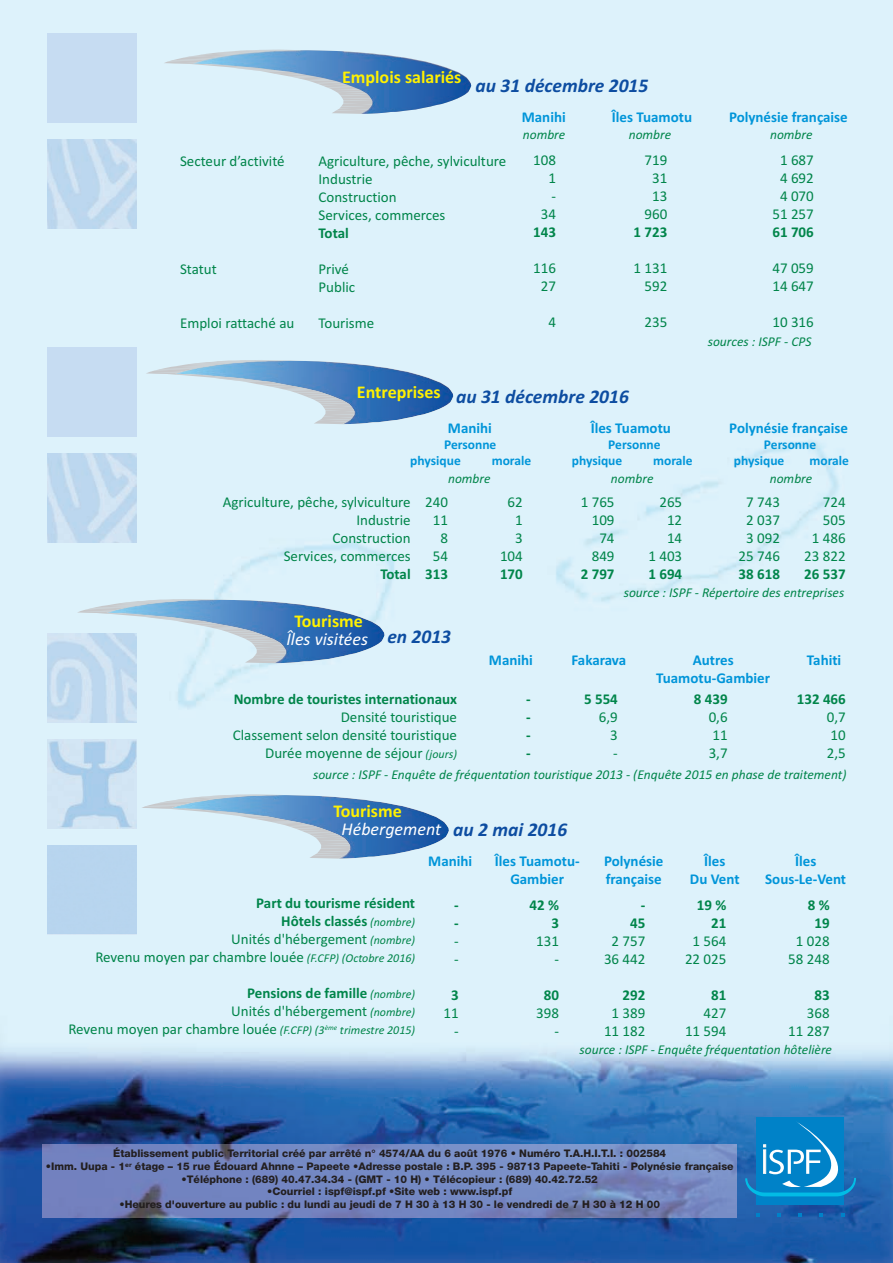
<style>
.page{position:relative;width:893px;height:1263px;background:#fff}
.page>*{position:absolute;margin:0;border:0;box-sizing:border-box;transform-origin:0 0}
.t1{font:italic 700 19.5px "Calibri";color:#0d4da1}
.t2{font:700 18px "Calibri";color:#fff101}
.t3{font:italic 18px "Calibri";color:#fff}
.t4{font:15px/18px "Calibri";color:#00854a;text-align:right}
.t5{font:700 15px/18px "Calibri";color:#0095d9;text-align:center}
.t6{font:700 15px/18px "Calibri";color:#00854a;text-align:right}
.t7{font:italic 13.5px "Calibri";color:#00854a}
.t8{font:700 13.5px/16px "Calibri";color:#0095d9}
.t9{font:800 10.5px "Helvetica Neue";color:#231f20}
.s1{font-style:italic;font-size:12px}
.s2{font-weight:700}
</style>
<div class="page">
<img style="left:0;top:0;width:893px;height:1263px">
<img style="left:43px;top:1144px;width:694px;height:74px">
<svg style="left:756px;top:1213px;width:4px;height:3px"></svg>
<svg style="left:777px;top:1213px;width:4px;height:3px"></svg>
<div style="left:756px;top:1118px;width:88px;height:87px;background:#0082c8"></div>
<svg style="left:745px;top:1121px;width:111px;height:75px"></svg>
<svg style="left:164px;top:50px;width:307px;height:64px;background:#9abddd"></svg>
<svg style="left:146px;top:360px;width:307px;height:64px;background:#9abddd"></svg>
<svg style="left:77px;top:599px;width:308px;height:64px;background:#94b8da"></svg>
<svg style="left:141px;top:794px;width:308px;height:64px;background:#9abddd"></svg>
<div style="left:47px;top:845px;width:89px;height:89px;background:#b7d5ee"></div>
<img style="left:47px;top:739px;width:89px;height:90px">
<img style="left:47px;top:633px;width:89px;height:90px">
<img style="left:47px;top:453px;width:89px;height:90px">
<div style="left:47px;top:347px;width:89px;height:89px;background:#c6dcf2"></div>
<img style="left:47px;top:139px;width:89px;height:90px">
<div style="left:47px;top:33px;width:89px;height:89px;background:#c6dcf2"></div>
<p class="t4" style="left:180px;top:152px;width:106px">Secteur d’activité</p>
<p class="t4" style="left:180px;top:260px;width:38px">Statut</p>
<p class="t4" style="left:180px;top:314px;width:116px">Emploi rattaché au</p>
<p class="t2" style="left:342px;top:66px;width:121px">Emplois salariés</p>
<h1 class="t1" style="left:476px;top:74px;width:174px">au 31 décembre 2015</h1>
<p class="t4" style="left:318px;top:152px;width:189px;text-align:left">Agriculture, pêche, sylviculture<br>Industrie<br>Construction<br>Services, commerces</p>
<p class="t6" style="left:318px;top:224px;width:32px">Total</p>
<p class="t4" style="left:318px;top:260px;width:38px;text-align:left">Privé<br>Public</p>
<p class="t4" style="left:318px;top:314px;width:57px">Tourisme</p>
<p class="t5" style="left:522px;top:108px;width:46px">Manihi</p>
<p class="t4" style="left:533px;top:151px;width:24px">108<br>1<br>-<br>34</p>
<p class="t6" style="left:533px;top:223px;width:24px">143</p>
<p class="t4" style="left:533px;top:259px;width:24px;text-align:center">116<br>27</p>
<p class="t4" style="left:548px;top:313px;width:9px">4</p>
<p class="t7" style="left:523px;top:127px;width:44px">nombre</p>
<p class="t5" style="left:612px;top:108px;width:82px">Îles Tuamotu</p>
<p class="t5" style="left:729px;top:108px;width:120px">Polynésie française</p>
<p class="t7" style="left:629px;top:127px;width:44px">nombre</p>
<p class="t7" style="left:770px;top:127px;width:44px">nombre</p>
<p class="t4" style="left:772px;top:151px;width:43px;text-align:center">1 687<br>4 692<br>4 070<br>51 257</p>
<p class="t6" style="left:772px;top:223px;width:43px">61 706</p>
<p class="t4" style="left:772px;top:259px;width:43px;text-align:left">47 059<br>14 647</p>
<p class="t4" style="left:772px;top:313px;width:43px">10 316</p>
<p class="t4" style="left:645px;top:151px;width:24px;text-align:center">719<br>31<br>13<br>960</p>
<p class="t6" style="left:634px;top:223px;width:35px">1 723</p>
<p class="t4" style="left:634px;top:259px;width:35px">1 131<br>592</p>
<p class="t4" style="left:645px;top:313px;width:24px">235</p>
<p class="t7" style="left:708px;top:334px;width:105px">sources : ISPF - CPS</p>
<p class="t2" style="left:357px;top:381px;width:85px">Entreprises</p>
<h1 class="t1" style="left:456px;top:384px;width:174px">au 31 décembre 2016</h1>
<p class="t5" style="left:448px;top:419px;width:46px">Manihi</p>
<p class="t5" style="left:591px;top:419px;width:82px">Îles Tuamotu</p>
<p class="t5" style="left:729px;top:419px;width:120px">Polynésie française</p>
<p class="t8" style="left:492px;top:437px;width:41px;text-indent:-48px">Personne morale</p>
<p class="t8" style="left:410px;top:453px;width:52px">physique</p>
<p class="t8" style="left:653px;top:437px;width:41px;text-indent:-45px">Personne morale</p>
<p class="t8" style="left:572px;top:453px;width:52px">physique</p>
<p class="t8" style="left:809px;top:437px;width:41px;text-indent:-46px">Personne morale</p>
<p class="t8" style="left:734px;top:453px;width:52px">physique</p>
<p class="t4" style="left:223px;top:493px;width:189px">Agriculture, pêche, sylviculture<br>Industrie<br>Construction<br>Services, commerces</p>
<p class="t6" style="left:380px;top:565px;width:32px">Total</p>
<p class="t7" style="left:448px;top:471px;width:44px">nombre</p>
<p class="t4" style="left:425px;top:493px;width:24px">240<br>11<br>8<br>54</p>
<p class="t6" style="left:425px;top:565px;width:24px">313</p>
<p class="t4" style="left:500px;top:493px;width:24px">62<br>1<br>3<br>104</p>
<p class="t6" style="left:500px;top:565px;width:24px">170</p>
<p class="t2" style="left:294px;top:610px;width:70px">Tourisme</p>
<p class="t3" style="left:286px;top:628px;width:83px">Îles visitées</p>
<h1 class="t1" style="left:387px;top:625px;width:65px">en 2013</h1>
<p class="t6" style="left:234px;top:690px;width:225px">Nombre de touristes internationaux</p>
<p class="t4" style="left:233px;top:708px;width:226px">Densité touristique<br>Classement selon densité touristique<br>Durée moyenne de séjour <span class="s1">(jours)</span></p>
<p class="t5" style="left:489px;top:651px;width:46px">Manihi</p>
<p class="t6" style="left:526px;top:690px;width:6px;text-align:justify">- - - -</p>
<p class="t7" style="left:611px;top:471px;width:44px">nombre</p>
<p class="t7" style="left:770px;top:471px;width:44px">nombre</p>
<p class="t4" style="left:804px;top:493px;width:43px">724<br>505<br>1 486<br>23 822</p>
<p class="t6" style="left:804px;top:565px;width:43px">26 537</p>
<p class="t4" style="left:739px;top:493px;width:43px;text-align:center">7 743<br>2 037<br>3 092<br>25 746</p>
<p class="t6" style="left:739px;top:565px;width:43px">38 618</p>
<p class="t4" style="left:581px;top:493px;width:35px">1 765<br>109<br>74<br>849</p>
<p class="t6" style="left:581px;top:565px;width:35px">2 797</p>
<p class="t4" style="left:648px;top:493px;width:35px">265<br>12<br>14<br>1 403</p>
<p class="t6" style="left:648px;top:565px;width:35px">1 694</p>
<p class="t7" style="left:624px;top:584px;width:222px">source : ISPF - Répertoire des entreprises</p>
<p class="t5" style="left:571px;top:651px;width:56px">Fakarava</p>
<p class="t6" style="left:584px;top:690px;width:35px">5 554</p>
<p class="t4" style="left:610px;top:708px;width:9px;text-align:justify;text-indent:-11px">6,9<br>3 -</p>
<p class="t5" style="left:656px;top:651px;width:115px">Autres<br>Tuamotu-Gambier</p>
<p class="t6" style="left:694px;top:690px;width:35px">8 439</p>
<p class="t4" style="left:709px;top:708px;width:20px;text-align:justify">0,6<br>11<br>3,7</p>
<p class="t5" style="left:807px;top:651px;width:36px">Tahiti</p>
<p class="t6" style="left:797px;top:690px;width:51px">132 466</p>
<p class="t4" style="left:827px;top:708px;width:20px;text-align:justify">0,7<br>10<br>2,5</p>
<p class="t7" style="left:313px;top:766px;width:535px">source : ISPF - Enquête de fréquentation touristique 2013 - (Enquête 2015 en phase de traitement)</p>
<p class="t2" style="left:333px;top:800px;width:70px">Tourisme</p>
<p class="t3" style="left:342px;top:818px;width:101px">Hébergement</p>
<h1 class="t1" style="left:453px;top:817px;width:115px">au 2 mai 2016</h1>
<p class="t4" style="left:95px;top:894px;width:321px"><span class="s2">Part du tourisme résident<br>Hôtels classés</span> <span class="s1">(nombre)<br></span>Unités d'hébergement <span class="s1">(nombre)<br></span>Revenu moyen par chambre louée <span class="s1">(F.CFP) (Octobre 2016)</span></p>
<p class="t4" style="left:68px;top:984px;width:348px"><span class="s2">Pensions de famille</span> <span class="s1">(nombre)<br></span>Unités d'hébergement <span class="s1">(nombre)<br></span>Revenu moyen par chambre louée <span class="s1">(F.CFP) (3</span><sup>ème</sup> <span class="s1">trimestre 2015)</span></p>
<p class="t5" style="left:428px;top:852px;width:46px">Manihi</p>
<p class="t6" style="left:454px;top:895px;width:6px;text-align:left">- -</p>
<p class="t4" style="left:454px;top:931px;width:6px;text-align:left">- -</p>
<p class="t6" style="left:451px;top:985px;width:9px">3</p>
<p class="t4" style="left:443px;top:1003px;width:17px">11 -</p>
<p class="t5" style="left:495px;top:852px;width:86px">Îles Tuamotu-<br>Gambier</p>
<p class="t6" style="left:529px;top:895px;width:31px">42 %<br>3</p>
<p class="t4" style="left:536px;top:931px;width:24px">131 -</p>
<p class="t6" style="left:544px;top:985px;width:17px">80</p>
<p class="t4" style="left:536px;top:1003px;width:24px">398 -</p>
<p class="t5" style="left:604px;top:852px;width:61px;text-align:left">Polynésie française</p>
<p class="t6" style="left:630px;top:895px;width:17px">-<br>45</p>
<p class="t4" style="left:604px;top:931px;width:43px;text-align:center">2 757<br>36 442</p>
<p class="t6" style="left:623px;top:985px;width:24px">292</p>
<p class="t4" style="left:604px;top:1003px;width:43px;text-align:center">1 389<br>11 182</p>
<p class="t5" style="left:690px;top:852px;width:51px">Îles<br>Du Vent</p>
<p class="t6" style="left:697px;top:895px;width:31px">19 %<br>21</p>
<p class="t4" style="left:685px;top:931px;width:43px;text-align:center">1 564<br>22 025</p>
<p class="t6" style="left:711px;top:985px;width:17px">81</p>
<p class="t4" style="left:685px;top:1003px;width:43px">427<br>11 594</p>
<p class="t5" style="left:765px;top:852px;width:83px">Îles<br>Sous-Le-Vent</p>
<p class="t6" style="left:808px;top:895px;width:23px;text-align:center">8%<br>19</p>
<p class="t4" style="left:788px;top:931px;width:43px;text-align:center">1 028<br>58 248</p>
<p class="t6" style="left:814px;top:985px;width:17px">83</p>
<p class="t4" style="left:788px;top:1003px;width:43px">368<br>11 287</p>
<p class="t7" style="left:580px;top:1041px;width:254px">source : ISPF - Enquête fréquentation hôtelière</p>
<p class="t9" style="left:113px;top:1150px;width:554px">Établissement public Territorial créé par arrêté n° 4574/AA du 6 août 1976 • Numéro T.A.H.I.T.I. : 002584</p>
<p class="t9" style="left:46px;top:1162px;width:689px">•Imm. Uupa - 1<sup>er</sup> étage – 15 rue Édouard Ahnne – Papeete •Adresse postale : B.P. 395 - 98713 Papeete-Tahiti - Polynésie française</p>
<p class="t9" style="left:182px;top:1175px;width:418px">•Téléphone : (689) 40.47.34.34 - (GMT - 10 H) • Télécopieur : (689) 40.42.72.52</p>
<p class="t9" style="left:267px;top:1188px;width:247px">•Courriel : ispf@ispf.pf •Site web : www.ispf.pf</p>
<p class="t9" style="left:119px;top:1200px;width:542px">•Heures d'ouverture au public : du lundi au jeudi de 7 H 30 à 13 H 30 - le vendredi de 7 H 30 à 12 H 00</p>
</div>
